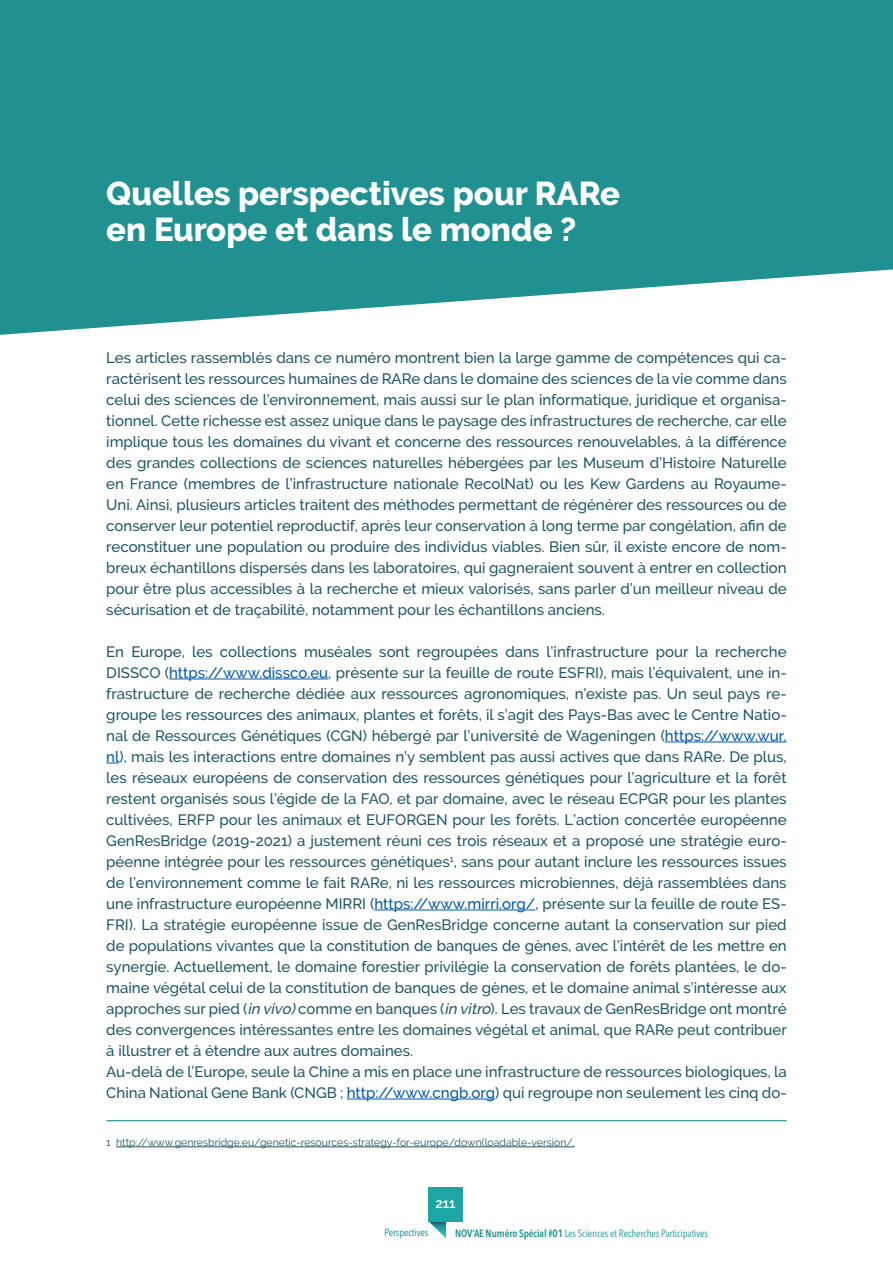
<style>
.page{position:relative;width:893px;height:1263px;background:#fff}
.page>*{position:absolute;margin:0;border:0;box-sizing:border-box;transform-origin:0 0}
.t1{font:800 42px "Raleway";color:#fff}
.Titre_article{font:800 33px "Raleway";color:#fff}
.texte_article{font:500 15px/21px "Raleway";color:#1f5560;text-align:justify}
.Corps{font:500 15px/21px "Raleway";color:#1f5560}
.t2{font:600 13.5px "Raleway";color:#fff}
.texte_note_de_BAS_de{font:10.5px "Raleway";color:#1f5560}
.t3{font:condensed 10.5px "Avenir Next LT Pro";letter-spacing:-.01em;color:#219091}
.t4{font:condensed 10.5px "Avenir Next LT Pro";letter-spacing:-.01em;color:#008d8f}
.s1{color:#0155a6}
.s2{font-style:italic}
.s3{font-weight:600}
</style>
<div class="page">
<svg style="left:428px;top:1221px;width:18px;height:17px"></svg>
<div style="left:428px;top:1187px;width:34px;height:34px;background:#1da6a6"></div>
<svg style="left:0;top:0;width:893px;height:335px;background:#369a9b"></svg>
<hr style="left:169px;top:679px;width:159px;height:1px;background:#0155a6">
<hr style="left:665px;top:742px;width:122px;height:1px;background:#0155a6">
<svg style="left:106px;top:763px;width:13px;height:1px"></svg>
<hr style="left:374px;top:910px;width:161px;height:1px;background:#0155a6">
<hr style="left:347px;top:1099px;width:148px;height:1px;background:#0155a6">
<hr style="left:106px;top:1120px;width:681px;height:1px;background:#219091">
<hr style="left:116px;top:1146px;width:459px;height:1px;background:#1f5560">
<p class="Titre_article" style="left:106px;top:175px;width:515px">Quelles perspectives pour RARe</p>
<p class="Titre_article" style="left:106px;top:211px;width:472px">en Europe et dans le monde ?</p>
<h1 class="t1" style="left:106px;top:183px;width:525px">du XVII<sup>e</sup> siècle à nos jours</h1>
<p class="texte_article" style="left:106px;top:347px;width:682px">Les articles rassemblés dans ce numéro montrent bien la large gamme de compétences qui ca&shy;ractérisent les ressources humaines de RARe dans le domaine des sciences de la vie comme dans celui des sciences de l’environnement, mais aussi sur le plan informatique, juridique et organisa&shy;tionnel. Cette richesse est assez unique dans le paysage des infrastructures de recherche, car elle implique tous les domaines du vivant et concerne des ressources renouvelables, à la différence des grandes collections de sciences naturelles hébergées par les Museum d’Histoire Naturelle en France (membres de l’infrastructure nationale RecolNat) ou les Kew Gardens au Royaume-Uni. Ainsi, plusieurs articles traitent des méthodes permettant de régénérer des ressources ou de conserver leur potentiel reproductif, après leur conservation à long terme par congélation, afin de reconstituer une population ou produire des individus viables. Bien sûr, il existe encore de nom&shy;breux échantillons dispersés dans les laboratoires, qui gagneraient souvent à entrer en collection pour être plus accessibles à la recherche et mieux valorisés, sans parler d’un meilleur niveau de sécurisation et de traçabilité, notamment pour les échantillons anciens.</p>
<p class="texte_article" style="left:106px;top:641px;width:682px">En Europe, les collections muséales sont regroupées dans l’infrastructure pour la recherche DISSCO (<span class="s1">https://www.dissco.eu</span>, présente sur la feuille de route ESFRI), mais l’équivalent, une in&shy;frastructure de recherche dédiée aux ressources agronomiques, n’existe pas. Un seul pays re&shy;groupe les ressources des animaux, plantes et forêts, il s’agit des Pays-Bas avec le Centre Natio&shy;nal de Ressources Génétiques (CGN) hébergé par l’université de Wageningen (<span class="s1">https://www.wur. nl</span>), mais les interactions entre domaines n’y semblent pas aussi actives que dans RARe. De plus, les réseaux européens de conservation des ressources génétiques pour l’agriculture et la forêt restent organisés sous l’égide de la FAO, et par domaine, avec le réseau ECPGR pour les plantes cultivées, ERFP pour les animaux et EUFORGEN pour les forêts. L’action concertée européenne GenResBridge (2019-2021) a justement réuni ces trois réseaux et a proposé une stratégie euro&shy;péenne intégrée pour les ressources génétiques<sup>1</sup>, sans pour autant inclure les ressources issues de l’environnement comme le fait RARe, ni les ressources microbiennes, déjà rassemblées dans une infrastructure européenne MIRRI (<span class="s1">https://www.mirri.org/</span>, présente sur la feuille de route ES-FRI). La stratégie européenne issue de GenResBridge concerne autant la conservation sur pied de populations vivantes que la constitution de banques de gènes, avec l’intérêt de les mettre en synergie. Actuellement, le domaine forestier privilégie la conservation de forêts plantées, le do&shy;maine végétal celui de la constitution de banques de gènes, et le domaine animal s’intéresse aux approches sur pied (<span class="s2">in vivo)</span>comme en banques (<span class="s2">in vitro</span>). Les travaux de GenResBridge ont montré des convergences intéressantes entre les domaines végétal et animal, que RARe peut contribuer à illustrer et à étendre aux autres domaines.</p>
<p class="Corps" style="left:106px;top:1061px;width:682px">Au-delà de l’Europe, seule la Chine a mis en place une infrastructure de ressources biologiques, la<br>China National Gene Bank (CNGB ; <span class="s1">http://www.cngb.org</span>) qui regroupe non seulement les cinq do-</p>
<p class="texte_note_de_BAS_de" style="left:106px;top:1136px;width:470px">1 http://www.genresbridge.eu/genetic-resources-strategy-for-europe/down(loadable-version/.</p>
<p class="t2" style="left:435px;top:1196px;width:22px">211</p>
<p class="t4" style="left:384px;top:1226px;width:45px">Perspectives</p>
<p class="t3" style="left:455px;top:1226px;width:255px"><span class="s3">NOV’AE Numéro Spécial #01</span> Les Sciences et Recherches Participatives</p>
</div>
